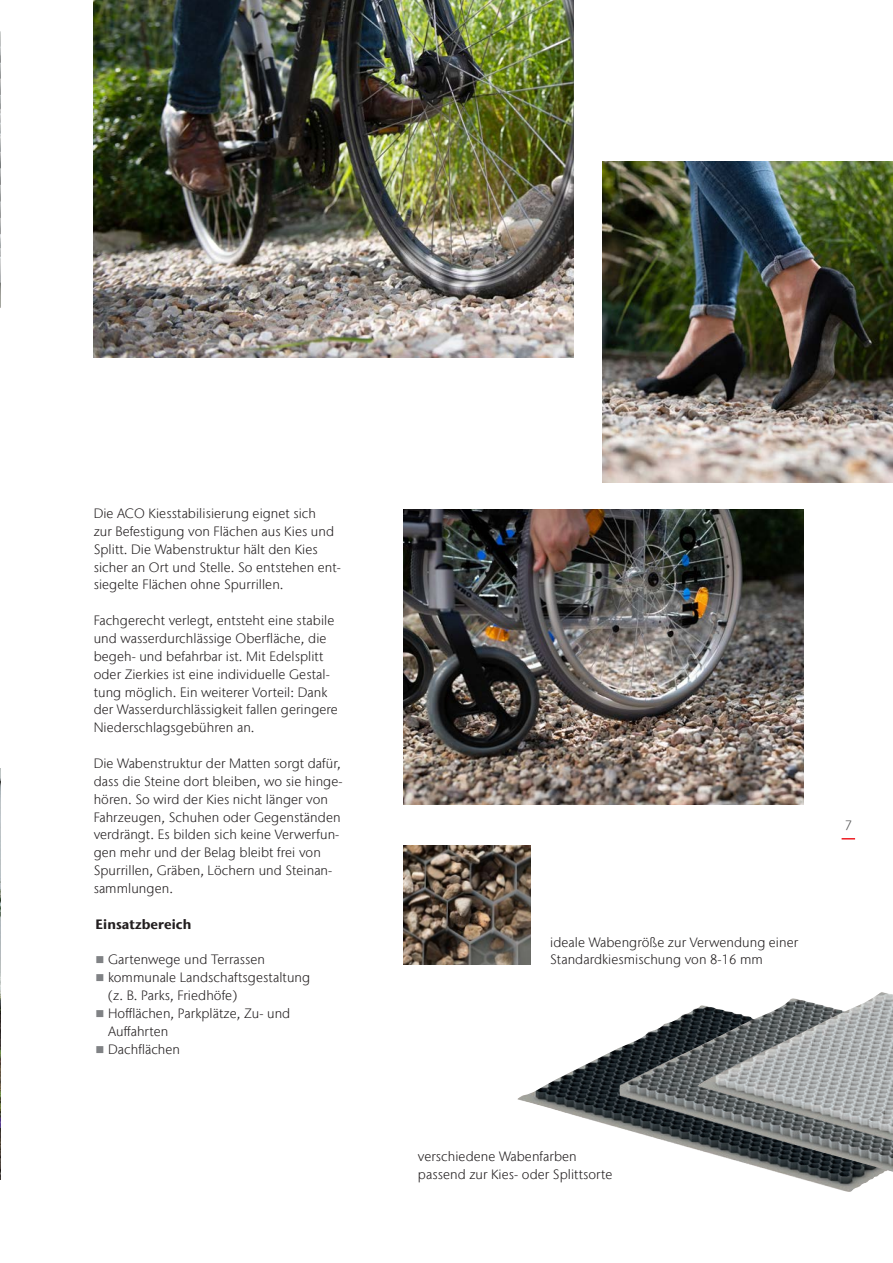
<style>
.page{position:relative;width:893px;height:1263px;background:#fff}
.page>*{position:absolute;margin:0;border:0;box-sizing:border-box;transform-origin:0 0}
.Body_copy{font:300 13.5px/17.9px "Stone Sans IIITC Com";letter-spacing:.005em;color:#231f20}
.Subheadline{font:700 13.5px "Stone Sans IIITC Com";letter-spacing:.005em;color:#231f20}
.t1{font:300 13.5px "Stone Sans IIITC Com";color:#57585a}
.s1{color:#808285}
</style>
<div class="page">
<svg style="left:842px;top:838px;width:13px;height:1px"></svg>
<img style="left:0;top:31px;width:1px;height:277px">
<img style="left:94px;top:1px;width:480px;height:357px">
<img style="left:602px;top:161px;width:291px;height:322px">
<img style="left:517px;top:1047px;width:367px;height:145px">
<img style="left:620px;top:1008px;width:273px;height:164px">
<img style="left:697px;top:992px;width:196px;height:149px">
<img style="left:403px;top:509px;width:401px;height:295px">
<img style="left:0;top:769px;width:1px;height:410px">
<img style="left:403px;top:846px;width:128px;height:119px">
<p class="Body_copy" style="left:94px;top:504px;width:249px">Die ACO Kiesstabilisierung eignet sich<br>zur Befestigung von Flächen aus Kies und Splitt. Die Wabenstruktur hält den Kies sicher an Ort und Stelle. So entstehen ent&shy;siegelte Flächen ohne Spurrillen.</p>
<p class="Body_copy" style="left:94px;top:611px;width:246px">Fachgerecht verlegt, entsteht eine stabile und wasserdurchlässige Oberfläche, die begeh- und befahrbar ist. Mit Edelsplitt oder Zierkies ist eine individuelle Gestal&shy;tung möglich. Ein weiterer Vorteil: Dank der Wasserdurchlässigkeit fallen geringere Niederschlagsgebühren an.</p>
<p class="Body_copy" style="left:94px;top:754px;width:250px">Die Wabenstruktur der Matten sorgt dafür, dass die Steine dort bleiben, wo sie hinge&shy;hören. So wird der Kies nicht länger von Fahrzeugen, Schuhen oder Gegenständen verdrängt. Es bilden sich keine Verwerfun&shy;gen mehr und der Belag bleibt frei von Spurrillen, Gräben, Löchern und Steinan&shy;sammlungen.</p>
<p class="Subheadline" style="left:96px;top:915px;width:97px">Einsatzbereich</p>
<p class="Body_copy" style="left:95px;top:951px;width:171px"><span class="s1">■</span> Gartenwege und Terrassen</p>
<p class="Body_copy" style="left:108px;top:968px;width:204px;text-indent:-13px"><span class="s1">■</span> kommunale Landschaftsgestaltung (z. B. Parks, Friedhöfe)</p>
<p class="Body_copy" style="left:108px;top:1004px;width:184px;text-indent:-13px"><span class="s1">■</span> Hofflächen, Parkplätze, Zu- und<br>Auffahrten</p>
<p class="Body_copy" style="left:95px;top:1040px;width:86px"><span class="s1">■</span> Dachflächen</p>
<p class="Body_copy" style="left:550px;top:933px;width:250px">ideale Wabengröße zur Verwendung einer<br>Standardkiesmischung von 8-16 mm</p>
<p class="t1" style="left:845px;top:816px;width:9px">7</p>
<p class="Body_copy" style="left:418px;top:1147px;width:196px">verschiedene Wabenfarben passend zur Kies- oder Splittsorte</p>
</div>
